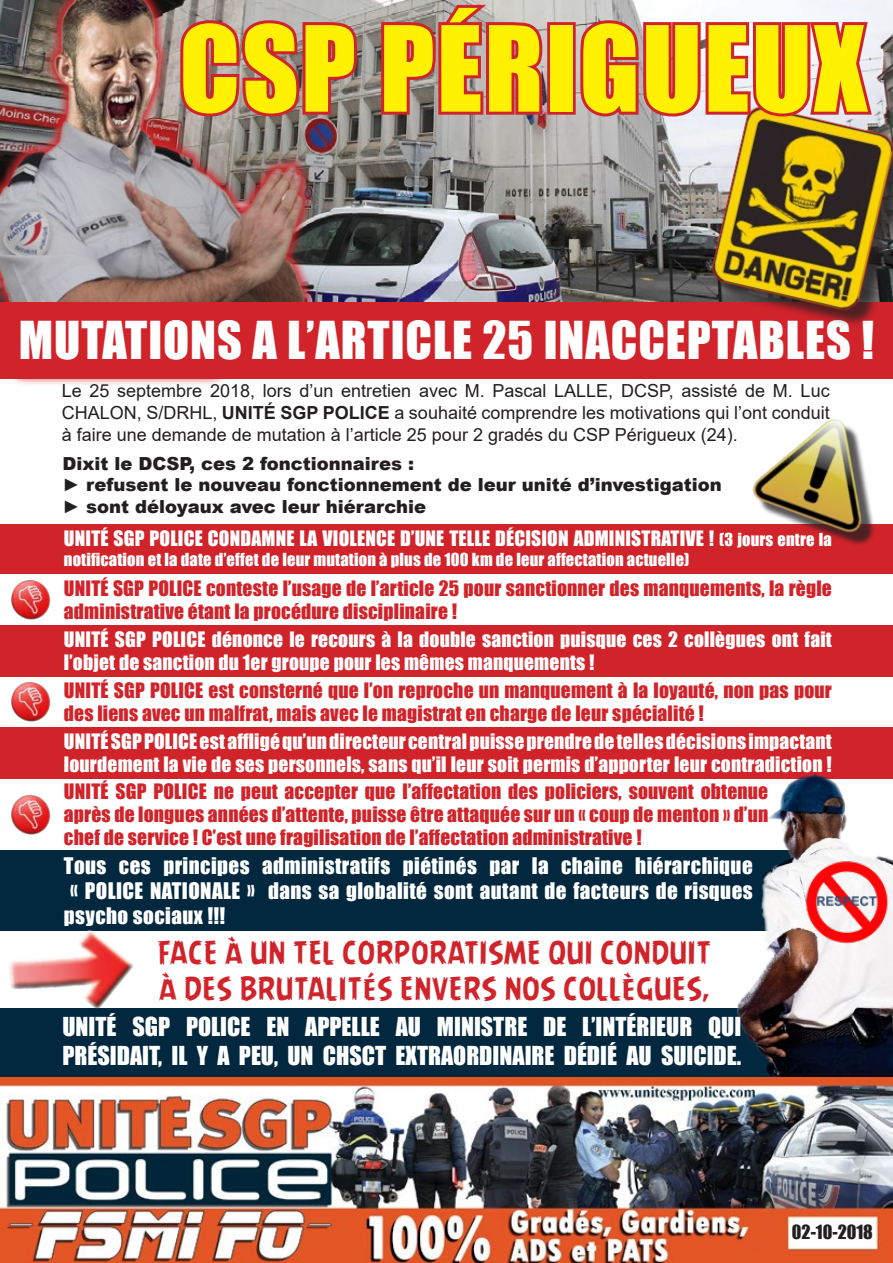
<style>
.page{position:relative;width:893px;height:1263px;background:#fff}
.page>*{position:absolute;margin:0;border:0;box-sizing:border-box;transform-origin:0 0}
.t1{font:109.5px "Impact";letter-spacing:.02em;color:#fff101}
.t2{font:48px "Impact";letter-spacing:.02em;color:#fff}
.t3{font:30px "Angry Birds";letter-spacing:.03em;color:#d1232a}
.t4{font:24px "Impact";color:#fff}
.t5{font:21px "Impact";letter-spacing:.02em;color:#fff}
.t6{font:19.5px/23.4px "Impact";letter-spacing:.01em;color:#d1232a}
.t7{font:19.5px/23.4px "Impact";letter-spacing:.01em;color:#fff}
.t8{font:18px/21.6px "Arial";color:#231f20}
.t9{font:900 18px "Arial";color:#231f20}
.t10{font:18px "Impact";color:#231f20}
.t11{font:16.5px "Impact";letter-spacing:.01em;color:#fff}
.s1{font-weight:700}
.s2{font-size:16.5px}
</style>
<div class="page">
<div style="left:0;top:850px;width:839px;height:81px;background:#01283e"></div>
<div style="left:0;top:727px;width:893px;height:51px;background:#d1232a"></div>
<div style="left:0;top:625px;width:893px;height:51px;background:#d1232a"></div>
<div style="left:0;top:524px;width:893px;height:49px;background:#d1232a"></div>
<img style="left:316px;top:0;width:577px;height:302px">
<svg style="left:0;top:378px;width:316px;height:6px"></svg>
<img style="left:0;top:0;width:316px;height:302px">
<div style="left:0;top:302px;width:893px;height:76px;background:#d1232a"></div>
<div style="left:0;top:1008px;width:821px;height:93px;background:#01283e"></div>
<div style="left:716px;top:111px;width:177px;height:217px;background:#231f20;opacity:.75"></div>
<img style="left:723px;top:773px;width:170px;height:304px">
<img style="left:0;top:1077px;width:893px;height:186px">
<img style="left:11px;top:580px;width:39px;height:40px">
<img style="left:752px;top:419px;width:122px;height:125px">
<img style="left:791px;top:858px;width:102px;height:88px">
<img style="left:11px;top:682px;width:39px;height:40px">
<img style="left:11px;top:795px;width:39px;height:40px">
<svg style="left:177px;top:16px;width:184px;height:104px;background:#ae7270"></svg>
<svg style="left:378px;top:0;width:169px;height:118px;background:#b67c7c"></svg>
<div style="left:547px;top:22px;width:29px;height:93px;border:6px solid #d1232a"></div>
<img style="left:576px;top:16px;width:317px;height:298px">
<svg style="left:9px;top:930px;width:124px;height:79px"></svg>
<p class="t1" style="left:179px;top:-16px;width:689px">CSP PÉRIGUEUX</p>
<p class="t2" style="left:19px;top:303px;width:857px">MUTATIONS A L’ARTICLE 25 INACCEPTABLES !</p>
<p class="t8" style="left:62px;top:380px;width:769px">Le 25 septembre 2018, lors d’un entretien avec M. Pascal LALLE, DCSP, assisté de M. Luc</p>
<p class="t8" style="left:62px;top:402px;width:769px">CHALON, S/DRHL, <span class="s1">UNITÉ SGP POLICE</span> a souhaité comprendre les motivations qui l’ont conduit à faire une demande de mutation à l’article 25 pour 2 gradés du CSP Périgueux (24).</p>
<p class="t9" style="left:62px;top:450px;width:353px">Dixit le DCSP, ces 2 fonctionnaires :</p>
<p class="t9" style="left:62px;top:472px;width:661px">► refusent le nouveau fonctionnement de leur unité d’investigation</p>
<p class="t9" style="left:62px;top:493px;width:365px">► sont déloyaux avec leur hiérarchie</p>
<p class="t7" style="left:64px;top:526px;width:769px">UNITÉ SGP POLICE CONDAMNE LA VIOLENCE D’UNE TELLE DÉCISION ADMINISTRATIVE ! <span class="s2">(3 jours entre la</span></p>
<p class="t11" style="left:64px;top:547px;width:627px">notification et la date d’effet de leur mutation à plus de 100 km de leur affectation actuelle)</p>
<p class="t6" style="left:64px;top:576px;width:769px">UNITÉ SGP POLICE conteste l’usage de l’article 25 pour sanctionner des manquements, la règle administrative étant la procédure disciplinaire !</p>
<p class="t7" style="left:64px;top:627px;width:769px">UNITÉ SGP POLICE dénonce le recours à la double sanction puisque ces 2 collègues ont fait</p>
<p class="t7" style="left:64px;top:650px;width:532px">l’objet de sanction du 1er groupe pour les mêmes manquements !</p>
<p class="t6" style="left:64px;top:678px;width:769px">UNITÉ SGP POLICE est consterné que l’on reproche un manquement à la loyauté, non pas pour des liens avec un malfrat, mais avec le magistrat en charge de leur spécialité !</p>
<p class="t7" style="left:64px;top:729px;width:769px">UNITÉ SGP POLICE est affligé qu’un directeur central puisse prendre de telles décisions impactant lourdement la vie de ses personnels, sans qu’il leur soit permis d’apporter leur contradiction !</p>
<p class="t6" style="left:64px;top:779px;width:706px;text-align:justify">UNITÉ SGP POLICE ne peut accepter que l’affectation des policiers, souvent obtenue après de longues années d’attente, puisse être attaquée sur un « coup de menton » d’un chef de service ! C’est une fragilisation de l’affectation administrative !</p>
<p class="t5" style="left:64px;top:849px;width:690px">Tous ces principes administratifs piétinés par la chaine hiérarchique</p>
<p class="t5" style="left:70px;top:874px;width:684px">« POLICE NATIONALE » dans sa globalité sont autant de facteurs de risques</p>
<p class="t5" style="left:64px;top:900px;width:163px">psycho sociaux !!!</p>
<p class="t3" style="left:158px;top:933px;width:555px">FACE À UN TEL CORPORATISME QUI CONDUIT</p>
<p class="t3" style="left:159px;top:969px;width:552px">À DES BRUTALITÉS ENVERS NOS COLLÈGUES,</p>
<p class="t4" style="left:63px;top:1008px;width:680px">UNITÉ SGP POLICE EN APPELLE AU MINISTRE DE L’INTÉRIEUR QUI</p>
<p class="t4" style="left:63px;top:1036px;width:680px">PRÉSIDAIT, IL Y A PEU, UN CHSCT EXTRAORDINAIRE DÉDIÉ AU SUICIDE.</p>
<p class="t10" style="left:792px;top:1218px;width:82px">02-10-2018</p>
</div>
